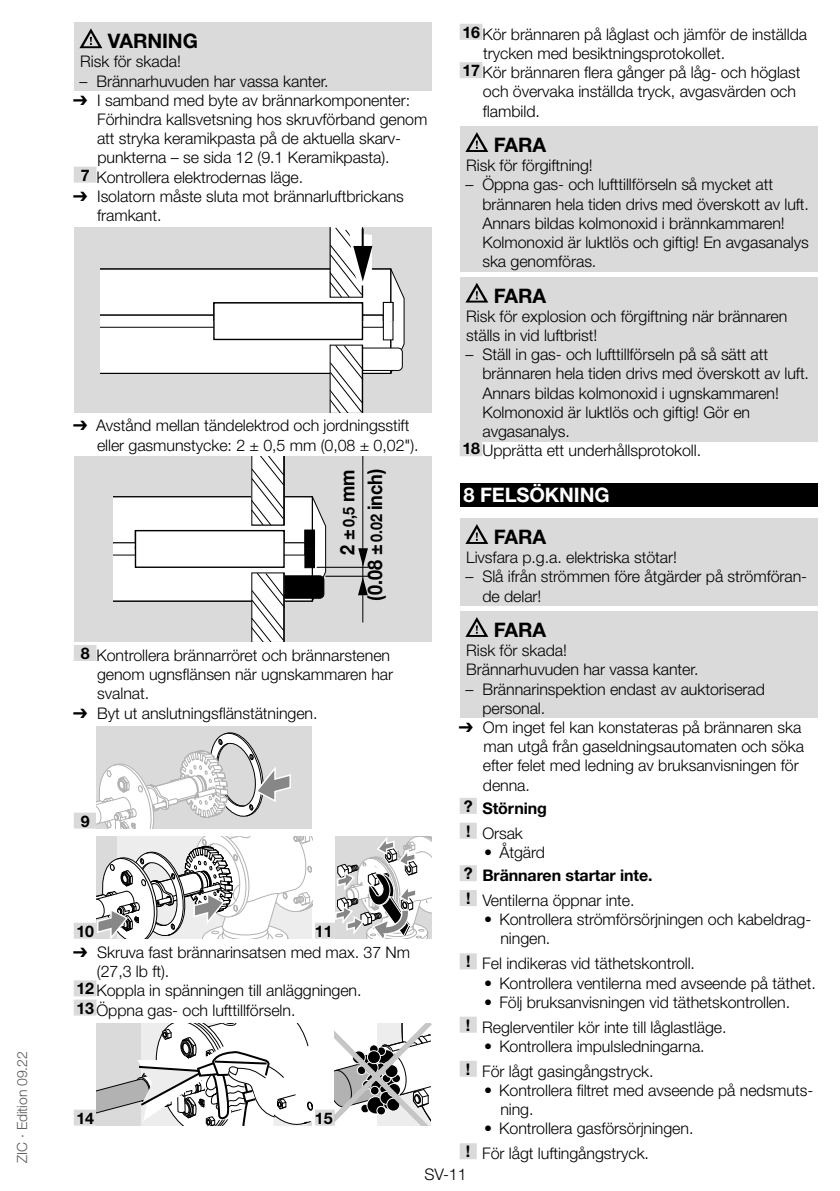
<style>
.page{position:relative;width:840px;height:1191px;background:#fff}
.page>*{position:absolute;margin:0;border:0;box-sizing:border-box;transform-origin:0 0}
.t1{font:700 20px "Helvetica Neue LT Pro";letter-spacing:-.005em;color:#000}
.t2{font:700 20px/27.4px "Helvetica Neue";color:#000;text-align:right;scale:.9 1}
.t3{font:700 20px "Helvetica Neue LT Pro";color:#fff}
.t4{font:300 16px/19.2px "Helvetica Neue LT Pro";letter-spacing:-.005em;color:#000}
.t5{font:700 16px/24.8px "Helvetica Neue LT Pro";letter-spacing:-.005em;color:#000}
.t6{font:300 14px "Helvetica Neue LT Pro";letter-spacing:-.005em;color:#575756}
.s1{font-family:"Arial Unicode MS";font-weight:400}
.s2{font-weight:700}
.s3{font-size:16px}
.s4{font-weight:300}
</style>
<div class="page">
<div style="left:74px;top:23px;width:357px;height:31px;background:#dadada"></div>
<div style="left:74px;top:50px;width:357px;height:22px;background:#dadada"></div>
<div style="left:74px;top:69px;width:357px;height:22px;background:#dadada"></div>
<div style="left:74px;top:167px;width:22px;height:16px;background:#dadada"></div>
<div style="left:74px;top:645px;width:22px;height:16px;background:#dadada"></div>
<div style="left:74px;top:812px;width:22px;height:16px;background:#dadada"></div>
<div style="left:74px;top:922px;width:22px;height:16px;background:#dadada"></div>
<div style="left:315px;top:922px;width:19px;height:16px;background:#dadada"></div>
<div style="left:74px;top:980px;width:22px;height:16px;background:#dadada"></div>
<div style="left:74px;top:999px;width:22px;height:16px;background:#dadada"></div>
<div style="left:74px;top:1109px;width:22px;height:16px;background:#dadada"></div>
<div style="left:315px;top:1109px;width:19px;height:16px;background:#dadada"></div>
<svg style="left:79px;top:28px;width:23px;height:20px"></svg>
<div style="left:74px;top:227px;width:357px;height:185px;background:#dadada"></div>
<svg style="left:101px;top:227px;width:303px;height:185px"></svg>
<hr style="left:361px;top:228px;width:2px;height:24px;background:#000">
<div style="left:74px;top:457px;width:357px;height:185px;background:#dadada"></div>
<svg style="left:358px;top:548px;width:10px;height:18px"></svg>
<svg style="left:358px;top:577px;width:9px;height:18px"></svg>
<hr style="left:362px;top:457px;width:1px;height:165px;background:#000">
<hr style="left:316px;top:567px;width:52px;height:1px;background:#000">
<hr style="left:325px;top:576px;width:43px;height:1px;background:#000">
<svg style="left:113px;top:457px;width:213px;height:185px"></svg>
<div style="left:96px;top:726px;width:216px;height:102px;background:#dadada"></div>
<svg style="left:96px;top:732px;width:195px;height:96px"></svg>
<svg style="left:96px;top:836px;width:216px;height:103px"></svg>
<svg style="left:335px;top:836px;width:96px;height:102px"></svg>
<svg style="left:96px;top:1023px;width:216px;height:102px"></svg>
<svg style="left:334px;top:1023px;width:97px;height:102px"></svg>
<div style="left:459px;top:24px;width:23px;height:16px;background:#dadada"></div>
<div style="left:459px;top:62px;width:23px;height:16px;background:#dadada"></div>
<div style="left:459px;top:126px;width:357px;height:32px;background:#dadada"></div>
<div style="left:459px;top:154px;width:357px;height:22px;background:#dadada"></div>
<div style="left:459px;top:173px;width:357px;height:99px;background:#dadada"></div>
<div style="left:459px;top:277px;width:357px;height:31px;background:#dadada"></div>
<div style="left:459px;top:305px;width:357px;height:40px;background:#dadada"></div>
<div style="left:459px;top:343px;width:357px;height:98px;background:#dadada"></div>
<div style="left:459px;top:440px;width:23px;height:16px;background:#dadada"></div>
<div style="left:459px;top:483px;width:357px;height:24px;background:#000"></div>
<div style="left:459px;top:518px;width:357px;height:31px;background:#dadada"></div>
<div style="left:459px;top:546px;width:357px;height:22px;background:#dadada"></div>
<div style="left:459px;top:565px;width:357px;height:41px;background:#dadada"></div>
<div style="left:459px;top:611px;width:357px;height:31px;background:#dadada"></div>
<div style="left:459px;top:639px;width:357px;height:21px;background:#dadada"></div>
<div style="left:459px;top:658px;width:357px;height:22px;background:#dadada"></div>
<div style="left:459px;top:677px;width:357px;height:41px;background:#dadada"></div>
<div style="left:459px;top:798px;width:17px;height:16px;background:#dadada"></div>
<div style="left:459px;top:822px;width:17px;height:16px;background:#dadada"></div>
<div style="left:459px;top:865px;width:17px;height:16px;background:#dadada"></div>
<div style="left:459px;top:890px;width:17px;height:16px;background:#dadada"></div>
<div style="left:459px;top:953px;width:17px;height:16px;background:#dadada"></div>
<div style="left:459px;top:1016px;width:17px;height:16px;background:#dadada"></div>
<div style="left:459px;top:1060px;width:17px;height:16px;background:#dadada"></div>
<div style="left:459px;top:1143px;width:17px;height:16px;background:#dadada"></div>
<svg style="left:465px;top:132px;width:23px;height:20px"></svg>
<svg style="left:465px;top:283px;width:23px;height:19px"></svg>
<svg style="left:465px;top:524px;width:23px;height:20px"></svg>
<svg style="left:465px;top:617px;width:23px;height:20px"></svg>
<p class="t6" style="left:13px;top:1162px;width:113px;rotate:-90deg">ZIC · Edition 09.22</p>
<p class="t1" style="left:108px;top:29px;width:75px">VARN ING</p>
<p class="t4" style="left:80px;top:52px;width:102px">Risk för skada!</p>
<p class="t4" style="left:79px;top:71px;width:250px">– Brännarhuvuden har vassa kanter.</p>
<p class="t4" style="left:73px;top:90px;width:338px"><span class="s1">➔</span> I samband med byte av brännarkomponenter:</p>
<p class="t4" style="left:97px;top:109px;width:331px">Förhindra kallsvetsning hos skruvförband genom</p>
<p class="t4" style="left:97px;top:129px;width:305px">att stryka keramikpasta på de aktuella skarv-</p>
<p class="t4" style="left:97px;top:148px;width:293px">punkterna – se sida 12 (9.1 Keramikpasta).</p>
<p class="t4" style="left:81px;top:167px;width:224px"><span class="s2">7</span> Kontrollera elektrodernas läge.</p>
<p class="t4" style="left:97px;top:186px;width:308px;text-indent:-24px"><span class="s1">➔</span> Isolatorn måste sluta mot brännarluftbrickans framkant.</p>
<p class="t4" style="left:97px;top:416px;width:323px;text-indent:-24px"><span class="s1">➔</span> Avstånd mellan tändelektrod och jordningsstift eller gasmunstycke: 2 ± 0,5 mm (0,08 ± 0,02").</p>
<p class="t2" style="left:334px;top:601px;width:148px;rotate:-90deg">2 ± <span class="s3">0,5</span> mm<br>(0.08 ± <span class="s3">0.02</span> inch)</p>
<p class="t4" style="left:97px;top:645px;width:297px;text-indent:-16px"><span class="s2">8</span> Kontrollera brännarröret och brännarstenen genom ugnsflänsen när ugnskammaren har svalnat.</p>
<p class="t4" style="left:73px;top:703px;width:246px"><span class="s1">➔</span> Byt ut anslutningsflänstätningen.</p>
<p class="t5" style="left:81px;top:808px;width:10px">9</p>
<p class="t5" style="left:76px;top:918px;width:19px">10</p>
<p class="t5" style="left:315px;top:918px;width:19px">11</p>
<p class="t4" style="left:73px;top:942px;width:338px"><span class="s1">➔</span> Skruva fast brännarinsatsen med max. 37 Nm</p>
<p class="t4" style="left:97px;top:961px;width:74px">(27,3 lb ft).</p>
<p class="t4" style="left:76px;top:980px;width:286px"><span class="s2">12</span> Koppla in spänningen till anläggningen.</p>
<p class="t4" style="left:76px;top:1000px;width:220px"><span class="s2">13</span> Öppna gas- och lufttillförseln.</p>
<p class="t5" style="left:76px;top:1105px;width:19px">14</p>
<p class="t5" style="left:315px;top:1105px;width:19px">15</p>
<p class="t4" style="left:462px;top:24px;width:346px"><span class="s2">16</span> Kör brännaren på låglast och jämför de inställda</p>
<p class="t4" style="left:483px;top:43px;width:243px">trycken med besiktningsprotokollet.</p>
<p class="t4" style="left:462px;top:63px;width:339px"><span class="s2">17</span> Kör brännaren flera gånger på låg- och höglast</p>
<p class="t4" style="left:482px;top:82px;width:314px">och övervaka inställda tryck, avgasvärden och</p>
<p class="t4" style="left:482px;top:101px;width:58px">flambild.</p>
<p class="t1" style="left:488px;top:132px;width:59px">FARA</p>
<p class="t4" style="left:466px;top:155px;width:128px">Risk för förgiftning!</p>
<p class="t4" style="left:482px;top:175px;width:328px;text-indent:-17px">– Öppna gas- och lufttillförseln så mycket att brännaren hela tiden drivs med överskott av luft.<br>Annars bildas kolmonoxid i brännkammaren!<br>Kolmonoxid är luktlös och giftig! En avgasanalys ska genomföras.</p>
<p class="t1" style="left:488px;top:283px;width:59px">FARA</p>
<p class="t4" style="left:466px;top:306px;width:322px">Risk för explosion och förgiftning när brännaren ställs in vid luftbrist!</p>
<p class="t4" style="left:465px;top:344px;width:304px">– Ställ in gas- och lufttillförseln på så sätt att</p>
<p class="t4" style="left:482px;top:364px;width:328px">brännaren hela tiden drivs med överskott av luft.</p>
<p class="t4" style="left:482px;top:383px;width:298px">Annars bildas kolmonoxid i ugnskammaren!</p>
<p class="t4" style="left:482px;top:402px;width:269px">Kolmonoxid är luktlös och giftig! Gör en</p>
<p class="t4" style="left:482px;top:421px;width:89px">avgasanalys.</p>
<p class="t4" style="left:462px;top:440px;width:240px"><span class="s2">18</span> Upprätta ett underhållsprotokoll.</p>
<p class="t3" style="left:463px;top:483px;width:31px">8 FELSÖKN</p>
<p class="t3" style="left:573px;top:483px;width:21px">ING</p>
<p class="t1" style="left:488px;top:524px;width:59px">FARA</p>
<p class="t4" style="left:466px;top:547px;width:212px">Livsfara p.g.a. elektriska stötar!</p>
<p class="t4" style="left:482px;top:567px;width:326px;text-indent:-17px">– Slå ifrån strömmen före åtgärder på strömföran&shy;de delar!</p>
<p class="t1" style="left:488px;top:617px;width:59px">FARA</p>
<p class="t4" style="left:466px;top:640px;width:233px">Risk för skada!<br>Brännarhuvuden har vassa kanter.</p>
<p class="t4" style="left:482px;top:679px;width:284px;text-indent:-17px">– Brännarinspektion endast av auktoriserad personal.</p>
<p class="t4" style="left:482px;top:717px;width:322px;text-indent:-24px"><span class="s1">➔</span> Om inget fel kan konstateras på brännaren ska man utgå från gaseldningsautomaten och söka efter felet med ledning av bruksanvisningen för denna.</p>
<p class="t5" style="left:463px;top:795px;width:85px">? Störning ! <span class="s4">Orsak</span></p>
<p class="t4" style="left:484px;top:842px;width:62px">• Åtgärd</p>
<p class="t5" style="left:463px;top:862px;width:190px">? Brännaren startar inte. ! <span class="s4">Ventilerna öppnar inte.</span></p>
<p class="t4" style="left:500px;top:909px;width:312px;text-indent:-16px">• Kontrollera strömförsörjningen och kabeldrag&shy;ningen.</p>
<p class="t4" style="left:465px;top:953px;width:230px"><span class="s2">!</span> Fel indikeras vid täthetskontroll.</p>
<p class="t4" style="left:484px;top:973px;width:333px">• Kontrollera ventilerna med avseende på täthet.</p>
<p class="t4" style="left:465px;top:989px;width:325px;line-height:24.8px;text-indent:18px">• Följ bruksanvisningen vid täthetskontrollen. <span class="s2">!</span> Reglerventiler kör inte till låglastläge.</p>
<p class="t4" style="left:465px;top:1033px;width:240px;line-height:24.8px;text-indent:18px">• Kontrollera impulsledningarna. <span class="s2">!</span> För lågt gasingångstryck.</p>
<p class="t4" style="left:500px;top:1080px;width:314px;text-indent:-16px">• Kontrollera filtret med avseende på nedsmuts&shy;ning.</p>
<p class="t4" style="left:465px;top:1115px;width:229px;line-height:24.8px;text-indent:18px">• Kontrollera gasförsörjningen. <span class="s2">!</span> För lågt luftingångstryck.</p>
<p class="t4" style="left:424px;top:1164px;width:44px">SV-11</p>
</div>
